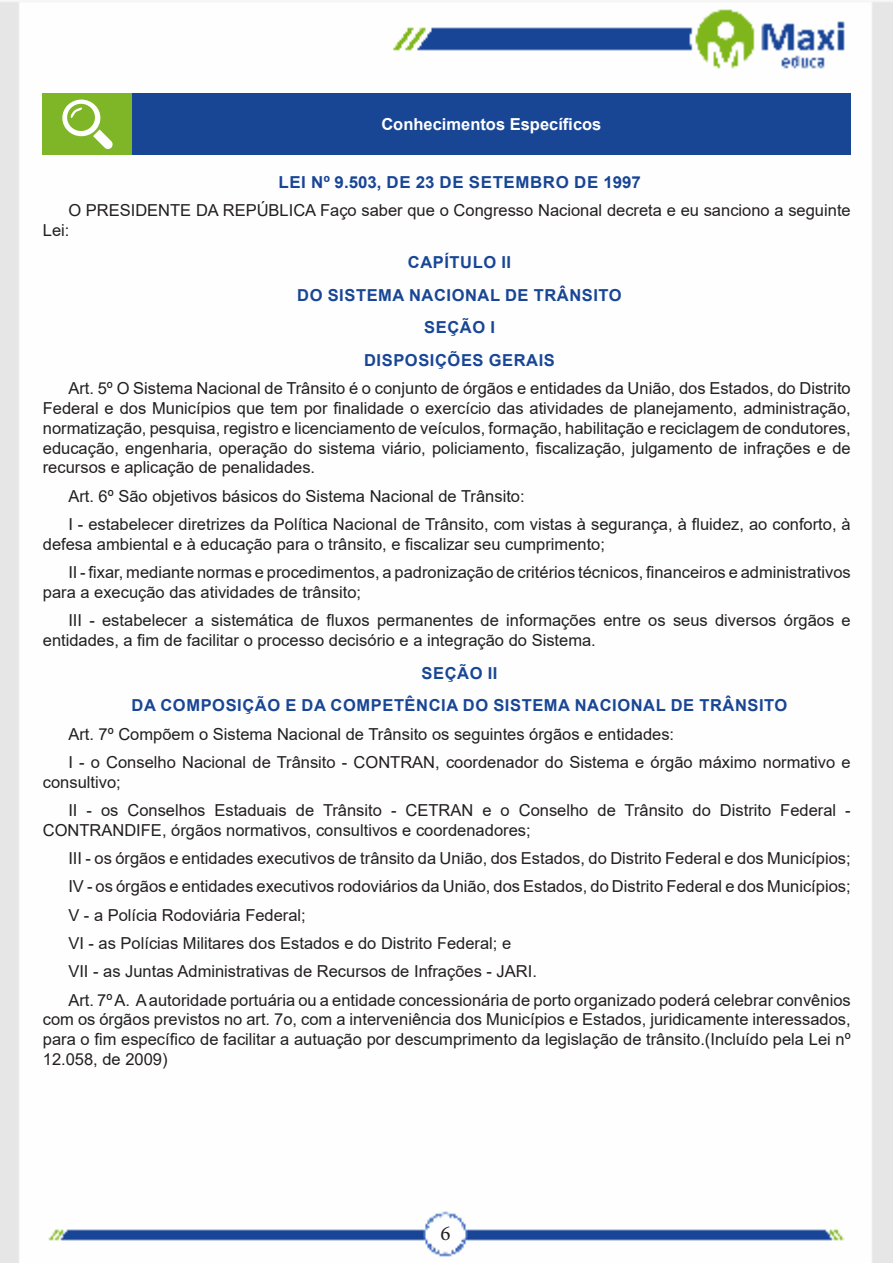
<style>
.page{position:relative;width:893px;height:1263px;background:#fff}
.page>*{position:absolute;margin:0;border:0;box-sizing:border-box;transform-origin:0 0}
.t1{font:21px "Minion Pro";color:#231f20}
.t2{font:16.5px/19.8px "Arial";color:#231f20}
.TITULO_DE_LEI{font:700 16.5px "Arial";letter-spacing:.035em;color:#184695}
.Titulo_de_Caixa{font:700 16.5px "Arial";color:#fff}
</style>
<div class="page">
<img style="left:0;top:1px;width:893px;height:1262px">
<div style="left:43px;top:94px;width:89px;height:61px;background:#7fb628"></div>
<div style="left:132px;top:94px;width:719px;height:61px;background:#184695"></div>
<svg style="left:62px;top:100px;width:51px;height:49px"></svg>
<p class="Titulo_de_Caixa" style="left:381px;top:113px;width:222px">Conhecimentos Específicos</p>
<p class="TITULO_DE_LEI" style="left:278px;top:170px;width:364px">LEI Nº 9.503, DE 23 DE SETEMBRO DE 1997</p>
<p class="t2" style="left:43px;top:200px;width:809px;text-indent:26px">O PRESIDENTE DA REPÚBLICA Faço saber que o Congresso Nacional decreta e eu sanciono a seguinte<br>Lei:</p>
<p class="TITULO_DE_LEI" style="left:408px;top:251px;width:105px">CAPÍTULO II</p>
<p class="TITULO_DE_LEI" style="left:297px;top:283px;width:326px">DO SISTEMA NACIONAL DE TRÂNSITO</p>
<p class="TITULO_DE_LEI" style="left:424px;top:316px;width:72px">SEÇÃO I</p>
<p class="TITULO_DE_LEI" style="left:364px;top:348px;width:192px">DISPOSIÇÕES GERAIS</p>
<p class="t2" style="left:43px;top:378px;width:809px;text-align:justify;text-indent:26px">Art. 5º O Sistema Nacional de Trânsito é o conjunto de órgãos e entidades da União, dos Estados, do Distrito Federal e dos Municípios que tem por finalidade o exercício das atividades de planejamento, administração, normatização, pesquisa, registro e licenciamento de veículos, formação, habilitação e reciclagem de condutores, educação, engenharia, operação do sistema viário, policiamento, fiscalização, julgamento de infrações e de recursos e aplicação de penalidades.</p>
<p class="t2" style="left:68px;top:486px;width:458px">Art. 6º São objetivos básicos do Sistema Nacional de Trânsito:</p>
<p class="t2" style="left:43px;top:514px;width:809px;text-indent:26px">I - estabelecer diretrizes da Política Nacional de Trânsito, com vistas à segurança, à fluidez, ao conforto, à defesa ambiental e à educação para o trânsito, e fiscalizar seu cumprimento;</p>
<p class="t2" style="left:43px;top:562px;width:809px;text-indent:26px">II - fixar, mediante normas e procedimentos, a padronização de critérios técnicos, financeiros e administrativos para a execução das atividades de trânsito;</p>
<p class="t2" style="left:43px;top:610px;width:809px;text-indent:26px">III - estabelecer a sistemática de fluxos permanentes de informações entre os seus diversos órgãos e entidades, a fim de facilitar o processo decisório e a integração do Sistema.</p>
<p class="TITULO_DE_LEI" style="left:422px;top:661px;width:77px">SEÇÃO II</p>
<p class="TITULO_DE_LEI" style="left:132px;top:694px;width:657px">DA COMPOSIÇÃO E DA COMPETÊNCIA DO SISTEMA NACIONAL DE TRÂNSITO</p>
<p class="t2" style="left:68px;top:724px;width:607px">Art. 7º Compõem o Sistema Nacional de Trânsito os seguintes órgãos e entidades:</p>
<p class="t2" style="left:43px;top:752px;width:809px;text-indent:26px">I - o Conselho Nacional de Trânsito - CONTRAN, coordenador do Sistema e órgão máximo normativo e consultivo;</p>
<p class="t2" style="left:43px;top:800px;width:809px;text-indent:26px">II - os Conselhos Estaduais de Trânsito - CETRAN e o Conselho de Trânsito do Distrito Federal -<br>CONTRANDIFE, órgãos normativos, consultivos e coordenadores;</p>
<p class="t2" style="left:68px;top:848px;width:784px">III - os órgãos e entidades executivos de trânsito da União, dos Estados, do Distrito Federal e dos Municípios;</p>
<p class="t2" style="left:68px;top:876px;width:784px">IV - os órgãos e entidades executivos rodoviários da União, dos Estados, do Distrito Federal e dos Municípios;</p>
<p class="t2" style="left:68px;top:905px;width:239px">V - a Polícia Rodoviária Federal;</p>
<p class="t2" style="left:68px;top:933px;width:444px">VI - as Polícias Militares dos Estados e do Distrito Federal; e</p>
<p class="t2" style="left:68px;top:961px;width:470px">VII - as Juntas Administrativas de Recursos de Infrações - JARI.</p>
<p class="t2" style="left:43px;top:990px;width:809px;text-align:justify;text-indent:26px">Art. 7º A. A autoridade portuária ou a entidade concessionária de porto organizado poderá celebrar convênios com os órgãos previstos no art. 7o, com a interveniência dos Municípios e Estados, juridicamente interessados, para o fim específico de facilitar a autuação por descumprimento da legislação de trânsito.(Incluído pela Lei nº 12.058, de 2009)</p>
<p class="t1" style="left:440px;top:1219px;width:12px">6</p>
</div>
